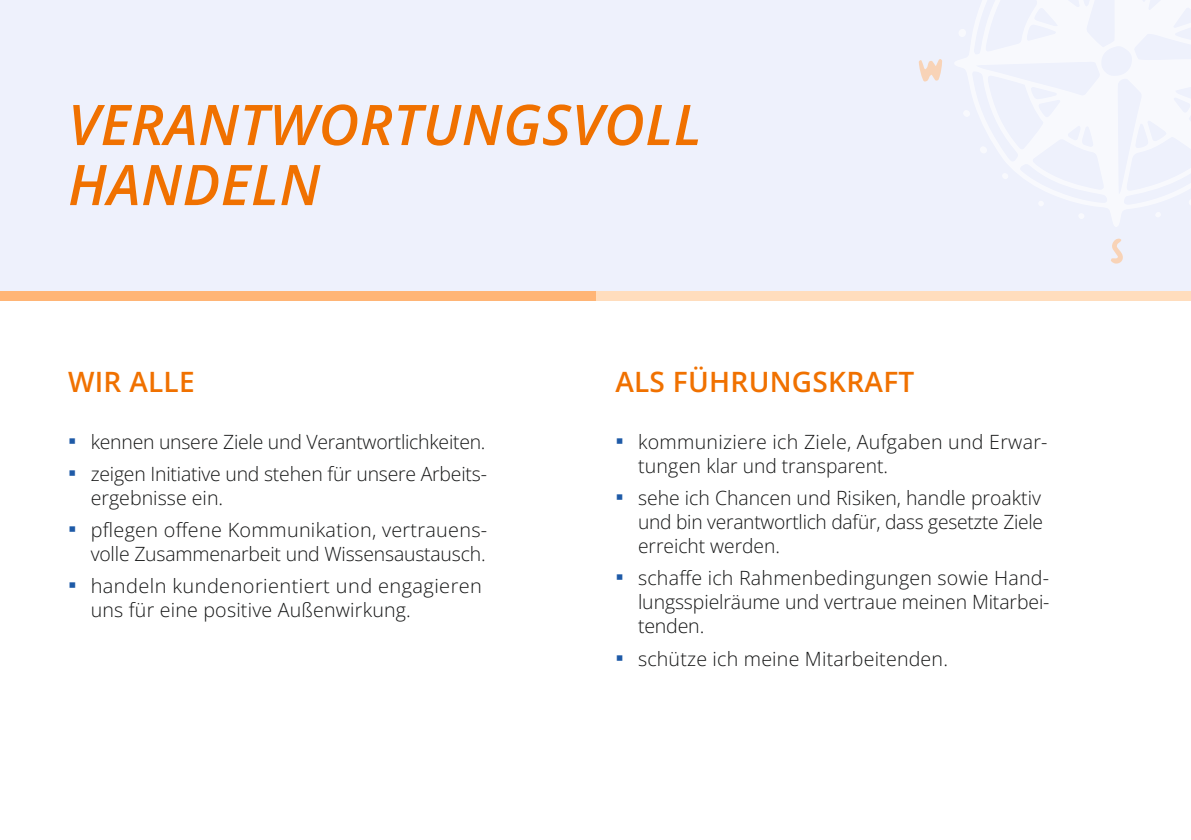
<style>
.page{position:relative;width:1191px;height:840px;background:#fff}
.page>*{position:absolute;margin:0;border:0;box-sizing:border-box;transform-origin:0 0}
.t1{font:italic 600 56px/60px "Open Sans";letter-spacing:.01em;color:#f07100}
.t2{font:600 28px "Open Sans";letter-spacing:.01em;color:#f07100}
.t3{font:300 19.6px/24px "Open Sans";color:#151616}
.t4{font:300 19.6px/24px "Open Sans";letter-spacing:.02em;color:#151616}
.s1{font-family:"Arial";font-weight:400;font-size:24px;color:#1e5aa7}
</style>
<div class="page">
<div style="left:0;top:0;width:1191px;height:300px;background:#eef1fc"></div>
<svg style="left:918px;top:59px;width:24px;height:22px"></svg>
<svg style="left:1111px;top:238px;width:12px;height:25px"></svg>
<div style="left:979px;top:146px;width:8px;height:7px;background:#f8f9fd;border-radius:50%"></div>
<div style="left:595px;top:291px;width:298px;height:9px;background:#ffddbd"></div>
<div style="left:893px;top:291px;width:298px;height:9px;background:#ffddbd"></div>
<div style="left:298px;top:291px;width:297px;height:9px;background:#ffb576"></div>
<div style="left:0;top:291px;width:298px;height:9px;background:#ffb576"></div>
<h1 class="t1" style="left:68px;top:93px;width:635px">VERANTWORTUNGSVOLL<br>HANDELN</h1>
<h2 class="t2" style="left:68px;top:362px;width:128px">WIR ALLE</h2>
<h2 class="t2" style="left:615px;top:362px;width:300px">ALS FÜHRUNGSKRAFT</h2>
<p class="t3" style="left:68px;top:429px;width:419px"><span class="s1">▪</span> kennen unsere Ziele und Verantwortlichkeiten.</p>
<p class="t3" style="left:91px;top:461px;width:398px;text-indent:-23px"><span class="s1">▪</span> zeigen Initiative und stehen für unsere Arbeits&shy;ergebnisse ein.</p>
<p class="t3" style="left:68px;top:517px;width:421px;text-align:right"><span class="s1">▪</span> pflegen offene Kommunikation, vertrauens&shy;volle Zusammenarbeit und Wissensaustausch.</p>
<p class="t4" style="left:91px;top:573px;width:393px;text-indent:-23px"><span class="s1">▪</span> handeln kundenorientiert und engagieren uns für eine positive Außenwirkung.</p>
<p class="t3" style="left:638px;top:429px;width:411px;text-indent:-23px"><span class="s1">▪</span> kommuniziere ich Ziele, Aufgaben und Erwar&shy;tungen klar und transparent.</p>
<p class="t3" style="left:638px;top:485px;width:407px;text-align:justify;text-indent:-23px"><span class="s1">▪</span> sehe ich Chancen und Risiken, handle proaktiv und bin verantwortlich dafür, dass gesetzte Ziele erreicht werden.</p>
<p class="t3" style="left:638px;top:565px;width:413px;text-align:justify;text-indent:-23px"><span class="s1">▪</span> schaffe ich Rahmenbedingungen sowie Hand&shy;lungsspielräume und vertraue meinen Mitarbei&shy;tenden.</p>
<p class="t3" style="left:615px;top:645px;width:334px"><span class="s1">▪</span> schütze ich meine Mitarbeitenden.</p>
</div>
